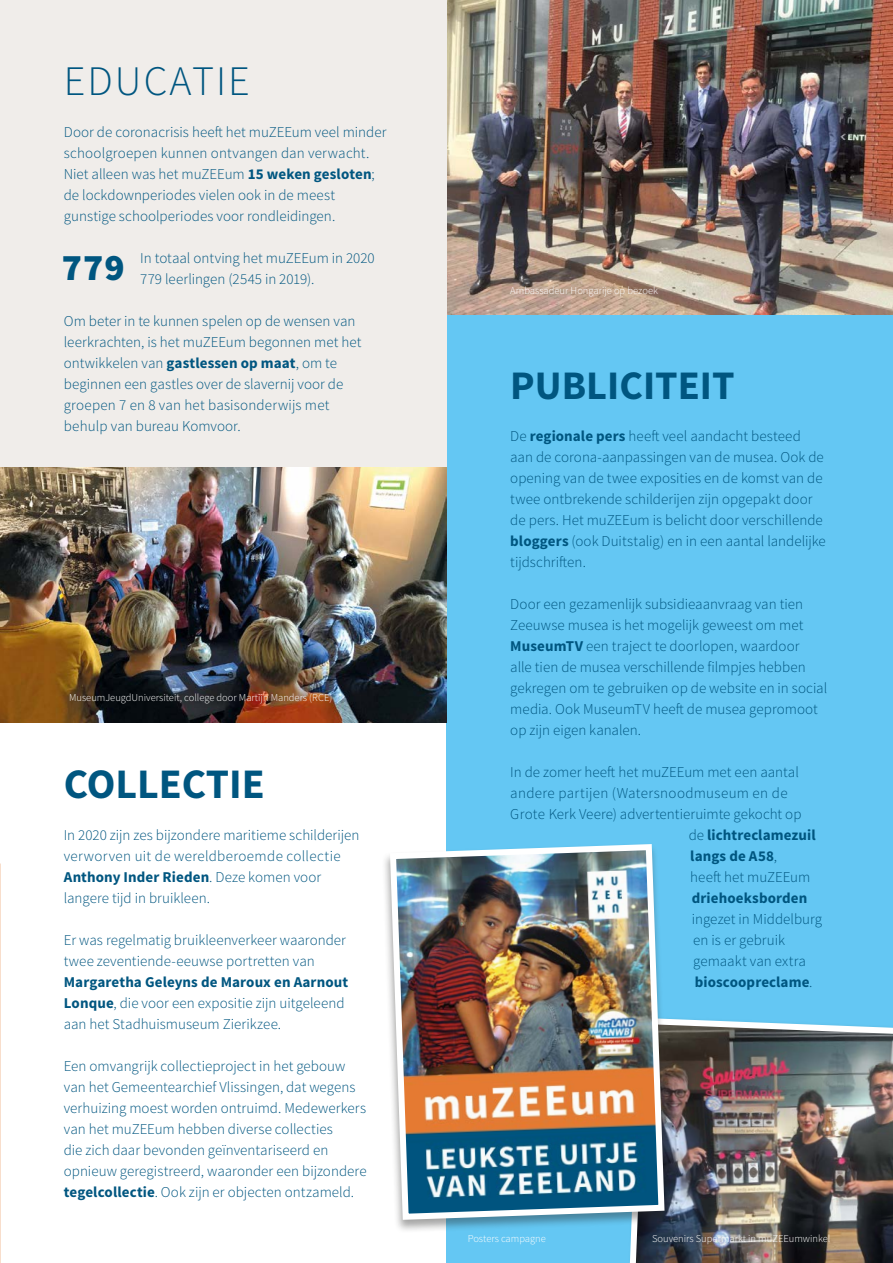
<style>
.page{position:relative;width:893px;height:1263px;background:#fff}
.page>*{position:absolute;margin:0;border:0;box-sizing:border-box;transform-origin:0 0}
.t1{font:700 42px "Source Sans Pro";color:#005680}
.t2{font:300 42px "Source Sans Pro";letter-spacing:.05em;color:#005680}
.t3{font:700 40.5px "Source Sans Pro";color:#005680}
.t4{font:900 37.5px "Source Sans Pro";color:#005680}
.t5{font:300 15px/21px "Source Sans Pro";color:#005680}
.t6{font:700 15px "Source Sans Pro";letter-spacing:.005em;color:#005680}
.t7{font:300 15px "Source Sans Pro";letter-spacing:.02em;color:#005680}
.t8{font:300 10.5px "Source Sans Pro";color:#fff}
.s1{font-weight:700}
.s2{font-weight:300}
</style>
<div class="page">
<div style="left:446px;top:315px;width:447px;height:948px;background:#64c7f3"></div>
<img style="left:446px;top:0;width:447px;height:315px">
<div style="left:0;top:0;width:446px;height:468px;background:#f0edea"></div>
<img style="left:0;top:468px;width:446px;height:255px">
<img style="left:629px;top:1019px;width:264px;height:244px">
<div style="left:381px;top:843px;width:289px;height:390px;background:#1d1d1b;opacity:.4"></div>
<img style="left:387px;top:843px;width:281px;height:380px">
<h1 class="t2" style="left:64px;top:55px;width:188px">EDUCATIE</h1>
<p class="t5" style="left:64px;top:121px;width:324px">Door de coronacrisis heeft het muZEEum veel minder schoolgroepen kunnen ontvangen dan verwacht.<br>Niet alleen was het muZEEum <span class="s1">15 weken gesloten</span>; de lockdownperiodes vielen ook in de meest gunstige schoolperiodes voor rondleidingen.</p>
<p class="t5" style="left:140px;top:247px;width:236px">In totaal ontving het muZEEum in 2020<br>779 leerlingen (2545 in 2019).</p>
<p class="t5" style="left:64px;top:310px;width:299px">Om beter in te kunnen spelen op de wensen van leerkrachten, is het muZEEum begonnen met het ontwikkelen van <span class="s1">gastlessen op maat</span>, om te beginnen een gastles over de slavernij voor de groepen 7 en 8 van het basisonderwijs met behulp van bureau Komvoor.</p>
<h3 class="t4" style="left:62px;top:243px;width:65px">779</h3>
<p class="t8" style="left:69px;top:691px;width:265px">MuseumJeugdUniversiteit, college door Martijn Manders (RCE)</p>
<h1 class="t1" style="left:64px;top:757px;width:203px">COLLECTIE</h1>
<p class="t5" style="left:64px;top:825px;width:297px">In 2020 zijn zes bijzondere maritieme schilderijen verworven uit de wereldberoemde collectie <span class="s1">Anthony Inder Rieden</span>. Deze komen voor langere tijd in bruikleen.</p>
<p class="t5" style="left:64px;top:930px;width:284px">Er was regelmatig bruikleenverkeer waaronder twee zeventiende-eeuwse portretten van</p>
<p class="t5" style="left:64px;top:972px;width:286px"><span class="s1">Margaretha Geleyns de Maroux en Aarnout<br>Lonque</span>, die voor een expositie zijn uitgeleend aan het Stadhuismuseum Zierikzee.</p>
<p class="t5" style="left:64px;top:1056px;width:304px">Een omvangrijk collectieproject in het gebouw van het Gemeentearchief Vlissingen, dat wegens verhuizing moest worden ontruimd. Medewerkers van het muZEEum hebben diverse collecties<br>die zich daar bevonden geïnventariseerd en opnieuw geregistreerd, waaronder een bijzondere <span class="s1">tegelcollectie</span>. Ook zijn er objecten ontzameld.</p>
<p class="t8" style="left:510px;top:284px;width:149px">Ambassadeur Hongarije op bezoek</p>
<h2 class="t3" style="left:510px;top:360px;width:226px">PUBLICITEIT</h2>
<p class="t5" style="left:510px;top:426px;width:317px">De <span class="s1">regionale pers</span> heeft veel aandacht besteed aan de corona-aanpassingen van de musea. Ook de opening van de twee exposities en de komst van de twee ontbrekende schilderijen zijn opgepakt door de pers. Het muZEEum is belicht door verschillende <span class="s1">bloggers</span> (ook Duitstalig) en in een aantal landelijke tijdschriften.</p>
<p class="t5" style="left:510px;top:594px;width:318px">Door een gezamenlijk subsidieaanvraag van tien Zeeuwse musea is het mogelijk geweest om met <span class="s1">MuseumTV</span> een traject te doorlopen, waardoor<br>alle tien de musea verschillende filmpjes hebben gekregen om te gebruiken op de website en in social media. Ook MuseumTV heeft de musea gepromoot op zijn eigen kanalen.</p>
<p class="t5" style="left:510px;top:762px;width:290px">In de zomer heeft het muZEEum met een aantal</p>
<p class="t7" style="left:510px;top:784px;width:279px">andere partijen (Watersnoodmuseum en de</p>
<p class="t5" style="left:510px;top:804px;width:293px">Grote Kerk Veere) advertentieruimte gekocht op</p>
<p class="t6" style="left:689px;top:825px;width:128px"><span class="s2">de</span> lichtreclamezuil</p>
<p class="t6" style="left:690px;top:846px;width:88px">langs de A58<span class="s2">,</span></p>
<p class="t5" style="left:690px;top:867px;width:121px">heeft het muZEEum</p>
<p class="t6" style="left:692px;top:888px;width:117px">driehoeksborden</p>
<p class="t5" style="left:692px;top:909px;width:132px">ingezet in Middelburg en is er gebruik gemaakt van extra <span class="s1">bioscoopreclame</span>.</p>
<p class="t8" style="left:468px;top:1232px;width:80px">Posters campagne</p>
<p class="t8" style="left:652px;top:1232px;width:180px">Souvenirs Supermarkt in muZEEumwinkel</p>
</div>
